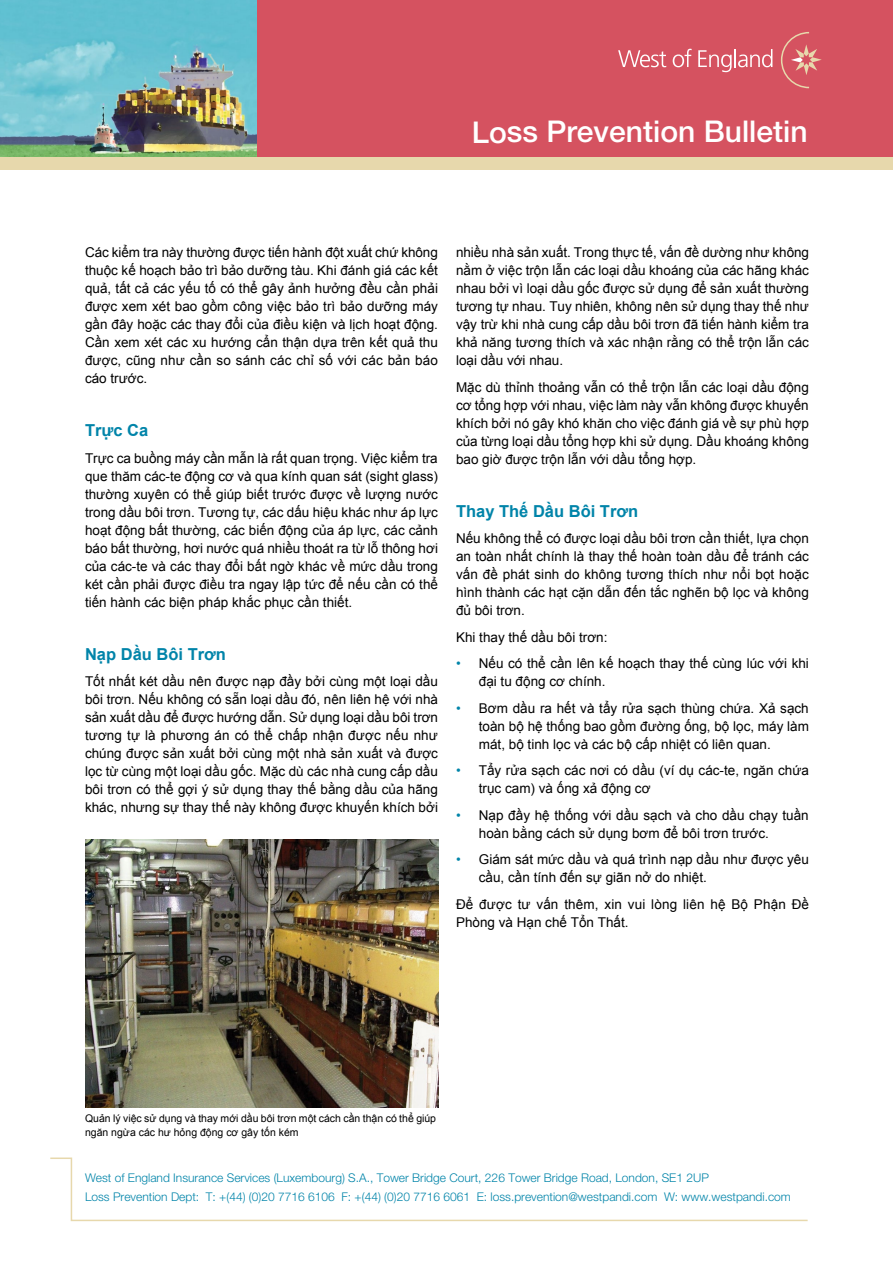
<style>
.page{position:relative;width:893px;height:1263px;background:#fff}
.page>*{position:absolute;margin:0;border:0;box-sizing:border-box;transform-origin:0 0}
.t1{font:500 30px "Helvetica Neue";color:#fff}
.t2{font:700 16.5px "Arial";color:#0084a9}
.t3{font:13.5px/18px "Arial";color:#000;text-align:justify}
.t4{font:300 12px/18.6px "Helvetica Neue";color:#0084a9}
.t5{font:10.5px/13.5px "Arial";color:#000}
.s1{color:#0084a9}
</style>
<div class="page">
<div style="left:0;top:0;width:893px;height:164px;background:#d55260"></div>
<img style="left:0;top:0;width:256px;height:157px">
<div style="left:0;top:157px;width:893px;height:13px;background:#e7d8ac"></div>
<svg style="left:50px;top:1157px;width:758px;height:65px"></svg>
<img style="left:85px;top:839px;width:353px;height:268px">
<svg style="left:780px;top:32px;width:42px;height:56px"></svg>
<svg style="left:618px;top:50px;width:48px;height:17px"></svg>
<svg style="left:673px;top:49px;width:19px;height:18px"></svg>
<svg style="left:698px;top:49px;width:74px;height:23px"></svg>
<h1 class="t1" style="left:472px;top:114px;width:337px">Loss Prevention Bulletin</h1>
<p class="t3" style="left:85px;top:243px;width:354px">Các kiểm tra này thường được tiến hành đột xuất chứ không thuộc kế hoạch bảo trì bảo dưỡng tàu. Khi đánh giá các kết quả, tất cả các yếu tố có thể gây ảnh hưởng đều cần phải được xem xét bao gồm công việc bảo trì bảo dưỡng máy gần đây hoặc các thay đổi của điều kiện và lịch hoạt động.<br>Cần xem xét các xu hướng cẩn thận dựa trên kết quả thu được, cũng như cần so sánh các chỉ số với các bản báo cáo trước.</p>
<p class="t2" style="left:85px;top:419px;width:65px">Trực Ca</p>
<p class="t3" style="left:85px;top:449px;width:354px">Trực ca buồng máy cần mẫn là rất quan trọng. Việc kiểm tra que thăm các-te động cơ và qua kính quan sát (sight glass) thường xuyên có thể giúp biết trước được về lượng nước trong dầu bôi trơn. Tương tự, các dấu hiệu khác như áp lực hoạt động bất thường, các biến động của áp lực, các cảnh báo bất thường, hơi nước quá nhiều thoát ra từ lỗ thông hơi của các-te và các thay đổi bất ngờ khác về mức dầu trong két cần phải được điều tra ngay lập tức để nếu cần có thể tiến hành các biện pháp khắc phục cần thiết.</p>
<p class="t2" style="left:85px;top:643px;width:142px">Nạp Dầu Bôi Trơn</p>
<p class="t3" style="left:85px;top:672px;width:355px">Tốt nhất két dầu nên được nạp đầy bởi cùng một loại dầu bôi trơn. Nếu không có sẵn loại dầu đó, nên liên hệ với nhà sản xuất dầu để được hướng dẫn. Sử dụng loại dầu bôi trơn tương tự là phương án có thể chấp nhận được nếu như chúng được sản xuất bởi cùng một nhà sản xuất và được lọc từ cùng một loại dầu gốc. Mặc dù các nhà cung cấp dầu bôi trơn có thể gợi ý sử dụng thay thế bằng dầu của hãng khác, nhưng sự thay thế này không được khuyến khích bởi</p>
<p class="t3" style="left:456px;top:243px;width:355px">nhiều nhà sản xuất. Trong thực tế, vấn đề dường như không nằm ở việc trộn lẫn các loại dầu khoáng của các hãng khác nhau bởi vì loại dầu gốc được sử dụng để sản xuất thường tương tự nhau. Tuy nhiên, không nên sử dụng thay thế như vậy trừ khi nhà cung cấp dầu bôi trơn đã tiến hành kiểm tra khả năng tương thích và xác nhận rằng có thể trộn lẫn các loại dầu với nhau.</p>
<p class="t3" style="left:456px;top:378px;width:354px">Mặc dù thỉnh thoảng vẫn có thể trộn lẫn các loại dầu động cơ tổng hợp với nhau, việc làm này vẫn không được khuyến khích bởi nó gây khó khăn cho việc đánh giá về sự phù hợp của từng loại dầu tổng hợp khi sử dụng. Dầu khoáng không bao giờ được trộn lẫn với dầu tổng hợp.</p>
<p class="t2" style="left:456px;top:500px;width:184px">Thay Thế Dầu Bôi Trơn</p>
<p class="t3" style="left:456px;top:529px;width:354px">Nếu không thể có được loại dầu bôi trơn cần thiết, lựa chọn an toàn nhất chính là thay thế hoàn toàn dầu để tránh các vấn đề phát sinh do không tương thích như nổi bọt hoặc hình thành các hạt cặn dẫn đến tắc nghẽn bộ lọc và không đủ bôi trơn.</p>
<p class="t3" style="left:456px;top:628px;width:153px">Khi thay thế dầu bôi trơn:</p>
<p class="t3" style="left:479px;top:654px;width:332px;text-indent:-23px"><span class="s1">•</span> Nếu có thể cần lên kế hoạch thay thế cùng lúc với khi đại tu động cơ chính.</p>
<p class="t3" style="left:479px;top:699px;width:332px;text-indent:-23px"><span class="s1">•</span> Bơm dầu ra hết và tẩy rửa sạch thùng chứa. Xả sạch toàn bộ hệ thống bao gồm đường ống, bộ lọc, máy làm mát, bộ tinh lọc và các bộ cấp nhiệt có liên quan.</p>
<p class="t3" style="left:479px;top:761px;width:332px;text-indent:-23px"><span class="s1">•</span> Tẩy rửa sạch các nơi có dầu (ví dụ các-te, ngăn chứa trục cam) và ống xả động cơ</p>
<p class="t3" style="left:479px;top:806px;width:331px;text-indent:-23px"><span class="s1">•</span> Nạp đầy hệ thống với dầu sạch và cho dầu chạy tuần hoàn bằng cách sử dụng bơm để bôi trơn trước.</p>
<p class="t3" style="left:479px;top:850px;width:332px;text-indent:-23px"><span class="s1">•</span> Giám sát mức dầu và quá trình nạp dầu như được yêu cầu, cần tính đến sự giãn nở do nhiệt.</p>
<p class="t3" style="left:456px;top:895px;width:355px">Để được tư vấn thêm, xin vui lòng liên hệ Bộ Phận Đề<br>Phòng và Hạn chế Tổn Thất.</p>
<p class="t5" style="left:85px;top:1112px;width:353px">Quản lý việc sử dụng và thay mới dầu bôi trơn một cách cần thận có thể giúp ngăn ngừa các hư hỏng động cơ gây tốn kém</p>
<p class="t4" style="left:85px;top:1168px;width:707px">West of England Insurance Services (Luxembourg) S.A., Tower Bridge Court, 226 Tower Bridge Road, London, SE1 2UP<br>Loss Prevention Dept: T: +(44) (0)20 7716 6106 F: +(44) (0)20 7716 6061 E: loss.prevention@westpandi.com W: www.westpandi.com</p>
</div>
